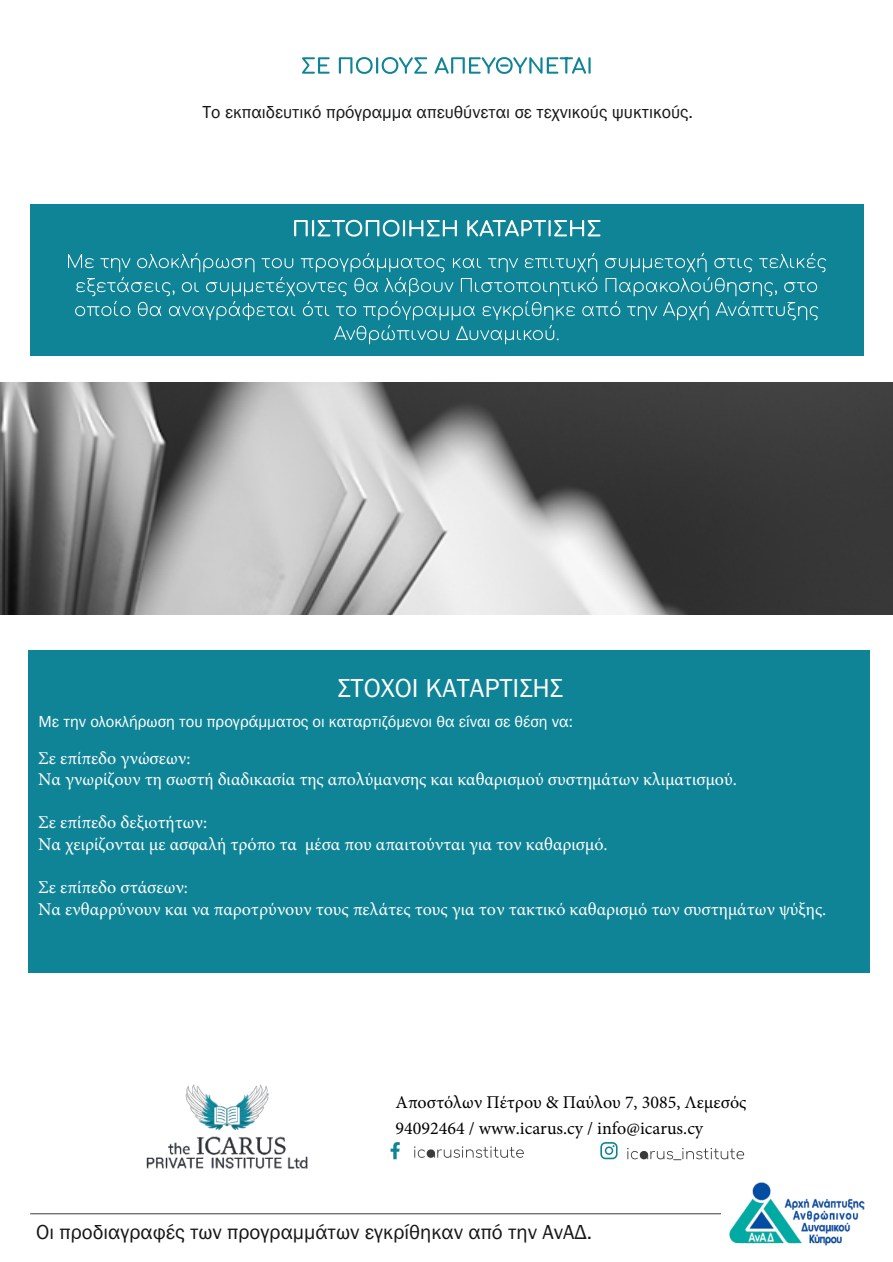
<style>
.page{position:relative;width:893px;height:1262px;background:#fff}
.page>*{position:absolute;margin:0;border:0;box-sizing:border-box;transform-origin:0 0}
.t1{font:27px "Franklin Gothic";color:#fff}
.t2{font:21px "Franklin Gothic";color:#151616}
.t3{font:18px/21.6px "Minion Pro";color:#fff}
.t4{font:18px/26.4px "Minion Pro";color:#000}
.t5{font:18px "Franklin Gothic";color:#151616}
.t6{font:16.5px "Franklin Gothic";color:#fff}
</style>
<div class="page">
<svg style="left:414px;top:1146px;width:110px;height:12px"></svg>
<div style="left:28px;top:649px;width:841px;height:323px;background:#0f8497"></div>
<svg style="left:302px;top:57px;width:288px;height:17px"></svg>
<div style="left:30px;top:204px;width:834px;height:152px;background:#0f8497"></div>
<svg style="left:68px;top:253px;width:758px;height:91px"></svg>
<svg style="left:294px;top:220px;width:306px;height:17px"></svg>
<img style="left:0;top:382px;width:893px;height:232px">
<img style="left:729px;top:1182px;width:136px;height:64px">
<hr style="left:30px;top:1213px;width:691px;height:1px;background:#3b3b3b">
<img style="left:146px;top:1084px;width:162px;height:85px">
<svg style="left:600px;top:1142px;width:17px;height:17px"></svg>
<svg style="left:390px;top:1142px;width:10px;height:17px"></svg>
<svg style="left:627px;top:1148px;width:117px;height:12px"></svg>
<p class="t5" style="left:202px;top:106px;width:492px">Το εκπαιδευτικό πρόγραμμα απευθύνεται σε τεχνικούς ψυκτικούς.</p>
<h1 class="t1" style="left:337px;top:678px;width:227px">ΣΤΟΧΟΙ ΚΑΤΑΡΤΙΣΗΣ</h1>
<p class="t6" style="left:39px;top:716px;width:536px">Με την ολοκλήρωση του προγράμματος οι καταρτιζόμενοι θα είναι σε θέση να:</p>
<p class="t3" style="left:38px;top:747px;width:700px">Σε επίπεδο γνώσεων:<br>Να γνωρίζουν τη σωστή διαδικασία της απολύμανσης και καθαρισμού συστημάτων κλιματισμού.</p>
<p class="t3" style="left:38px;top:812px;width:571px">Σε επίπεδο δεξιοτήτων:<br>Να χειρίζονται με ασφαλή τρόπο τα μέσα που απαιτούνται για τον καθαρισμό.</p>
<p class="t3" style="left:38px;top:876px;width:789px">Σε επίπεδο στάσεων:<br>Να ενθαρρύνουν και να παροτρύνουν τους πελάτες τους για τον τακτικό καθαρισμό των συστημάτων ψύξης.</p>
<p class="t4" style="left:395px;top:1089px;width:352px">Αποστόλων Πέτρου &amp; Παύλου 7, 3085, Λεμεσός<br>94092464 / www.icarus.cy / info@icarus.cy</p>
<p class="t2" style="left:36px;top:1223px;width:557px">Οι προδιαγραφές των προγραμμάτων εγκρίθηκαν από την ΑνΑΔ.</p>
</div>
